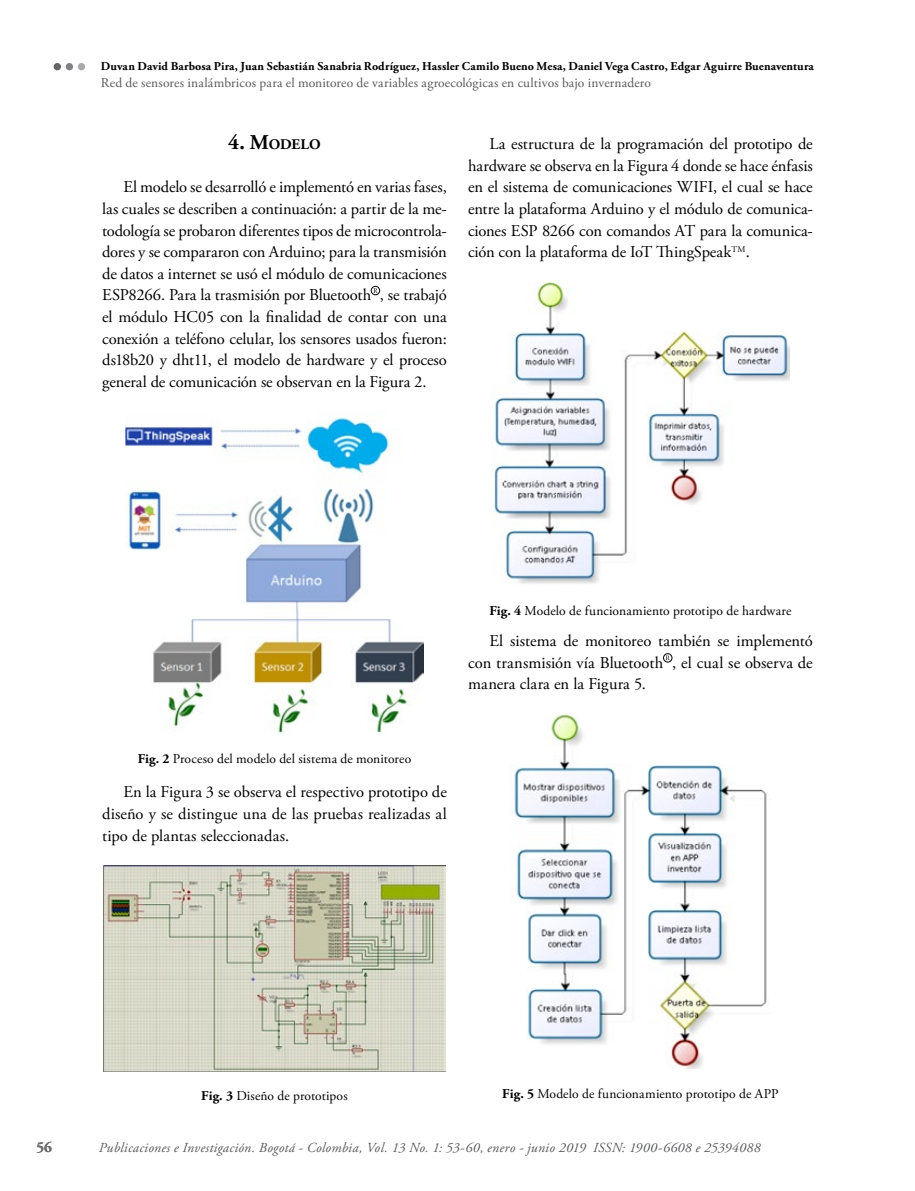
<style>
.page{position:relative;width:915px;height:1191px;background:#fff}
.page>*{position:absolute;margin:0;border:0;box-sizing:border-box;transform-origin:0 0}
.t1{font:16.5px/21.6px "Adobe Garamond Pro";letter-spacing:-.015em;color:#000;text-align:justify}
.t2{font:700 15px "Adobe Garamond Pro";color:#6d6e71}
.t3{font:700 14.7px "Adobe Garamond Pro";color:#000}
.t4{font:italic 13.8px "Adobe Garamond Pro";letter-spacing:.02em;color:#58595b}
.t5{font:13.5px "Adobe Garamond Pro";letter-spacing:.005em;color:#000}
.t6{font:13.5px "Adobe Garamond Pro";letter-spacing:.01em;color:#58595b}
.t7{font:700 12px "Adobe Garamond Pro";letter-spacing:.01em;color:#000}
.s1{font-size:21px}
.s2{font-weight:700}
</style>
<div class="page">
<div style="left:54px;top:63px;width:7px;height:7px;background:#636466;border-radius:50%"></div>
<div style="left:66px;top:63px;width:7px;height:7px;background:#808285;border-radius:50%"></div>
<div style="left:78px;top:63px;width:7px;height:7px;background:#a7a9ac;border-radius:50%"></div>
<svg style="left:373px;top:288px;width:4px;height:5px"></svg>
<div style="left:371px;top:286px;width:9px;height:9px;border:1px solid #000;border-radius:50%"></div>
<img style="left:125px;top:417px;width:298px;height:316px">
<img style="left:103px;top:865px;width:342px;height:206px">
<img style="left:492px;top:282px;width:297px;height:303px">
<svg style="left:665px;top:655px;width:4px;height:5px"></svg>
<div style="left:663px;top:653px;width:9px;height:9px;border:1px solid #000;border-radius:50%"></div>
<img style="left:514px;top:714px;width:254px;height:355px">
<p class="t7" style="left:101px;top:60px;width:714px">Duvan David Barbosa Pira, Juan Sebastián Sanabria Rodríguez, Hassler Camilo Bueno Mesa, Daniel Vega Castro, Edgar Aguirre Buenaventura</p>
<p class="t6" style="left:101px;top:75px;width:551px">Red de sensores inalámbricos para el monitoreo de variables agroecológicas en cultivos bajo invernadero</p>
<p class="t3" style="left:228px;top:136px;width:94px"><span class="s1">4. M</span>ODELO</p>
<p class="t1" style="left:102px;top:177px;width:346px;text-indent:21px">El modelo se desarrolló e implementó en varias fases, las cuales se describen a continuación: a partir de la me&shy;todología se probaron diferentes tipos de microcontrola&shy;dores y se compararon con Arduino; para la transmisión de datos a internet se usó el módulo de comunicaciones ESP8266. Para la trasmisión por Bluetooth , se trabajó el módulo HC05 con la finalidad de contar con una conexión a teléfono celular, los sensores usados fueron: ds18b20 y dht11, el modelo de hardware y el proceso general de comunicación se observan en la Figura 2.</p>
<p class="t1" style="left:468px;top:134px;width:346px;text-indent:21px">La estructura de la programación del prototipo de hardware se observa en la Figura 4 donde se hace énfasis en el sistema de comunicaciones WIFI, el cual se hace entre la plataforma Arduino y el módulo de comunica&shy;ciones ESP 8266 con comandos AT para la comunica&shy;ción con la plataforma de IoT ThingSpeak<sup>TM</sup>.</p>
<p class="t5" style="left:489px;top:602px;width:303px"><span class="s2">Fig. 4</span> Modelo de funcionamiento prototipo de hardware</p>
<p class="t1" style="left:468px;top:631px;width:346px;text-indent:21px">El sistema de monitoreo también se implementó con transmisión vía Bluetooth , el cual se observa de manera clara en la Figura 5.</p>
<p class="t5" style="left:138px;top:750px;width:275px"><span class="s2">Fig. 2</span> Proceso del modelo del sistema de monitoreo</p>
<p class="t1" style="left:102px;top:782px;width:346px;text-indent:21px">En la Figura 3 se observa el respectivo prototipo de diseño y se distingue una de las pruebas realizadas al tipo de plantas seleccionadas.</p>
<p class="t2" style="left:36px;top:1138px;width:17px">56</p>
<p class="t5" style="left:201px;top:1088px;width:148px"><span class="s2">Fig. 3</span> Diseño de prototipos</p>
<p class="t5" style="left:502px;top:1085px;width:278px"><span class="s2">Fig. 5</span> Modelo de funcionamiento prototipo de APP</p>
<p class="t4" style="left:99px;top:1139px;width:663px">Publicaciones e Investigación. Bogotá - Colombia, Vol. 13 No. 1: 53-60, enero - junio 2019 ISSN: 1900-6608 e 25394088</p>
</div>
